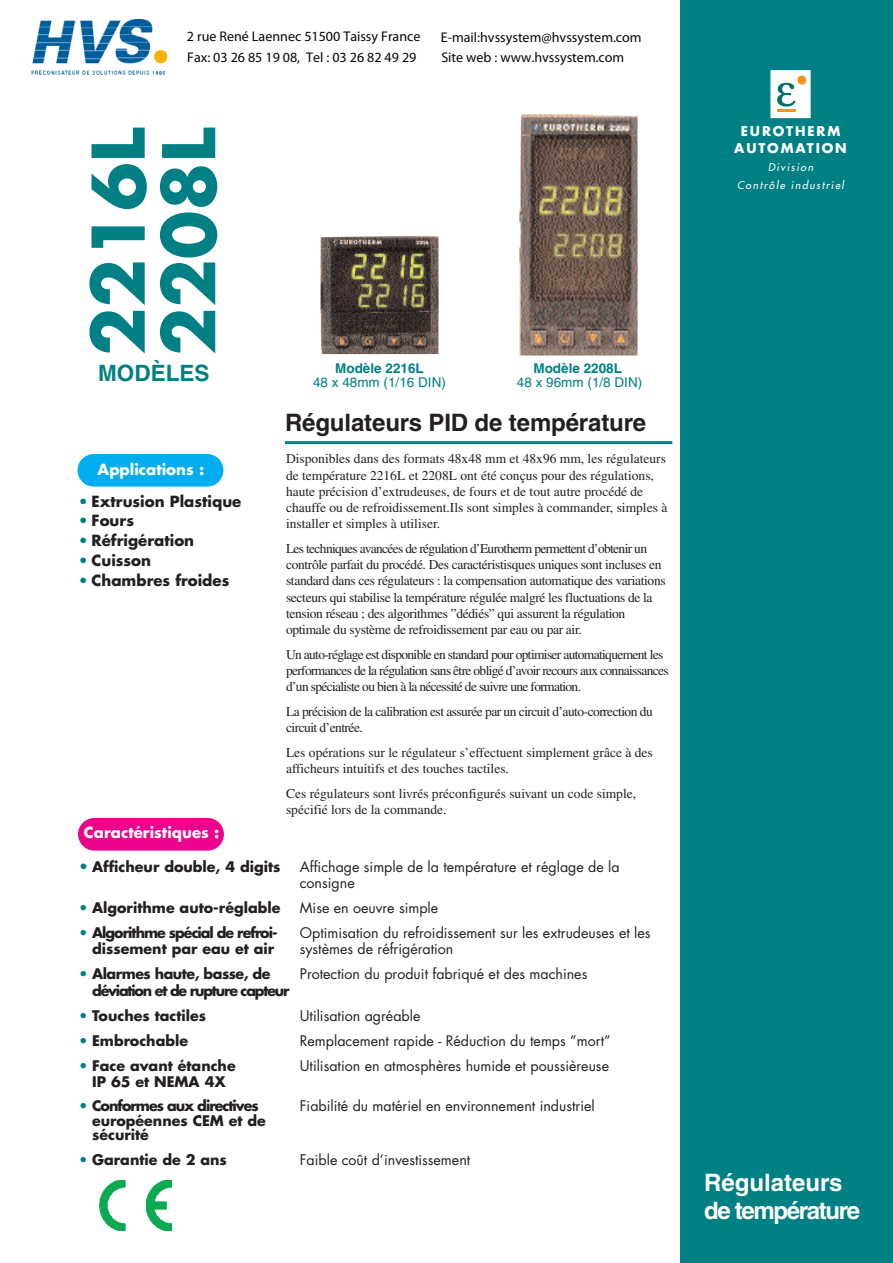
<style>
.page{position:relative;width:893px;height:1263px;background:#fff}
.page>*{position:absolute;margin:0;border:0;box-sizing:border-box;transform-origin:0 0}
.t1{font:700 70.5px/70.5px "Futura";color:#008085}
.t2{font:700 24px "Helvetica";letter-spacing:-.005em;color:#231f20}
.t3{font:700 24px/28.8px "Helvetica";letter-spacing:-.055em;color:#fff}
.t4{font:700 22.5px "Helvetica";color:#008085}
.t5{font:700 15px "Futura";color:#231f20}
.t6{font:700 15px "Futura";color:#fff}
.t7{font:14.25px/16px "Futura";color:#231f20}
.t8{font:700 14.25px/14.5px "Futura";color:#231f20}
.t9{font:700 14.25px "Futura";letter-spacing:-.07em;color:#231f20}
.t10{font:700 14.25px "Futura";letter-spacing:-.08em;color:#231f20}
.t11{font:700 14.25px "Futura";letter-spacing:-.035em;color:#231f20}
.t12{font:14.1px/20.5px "Arial PL";color:#040909}
.t13{font:13.5px/16.2px "Times";letter-spacing:-.025em;color:#231f20}
.t14{font:13.5px/16.2px "Times";color:#231f20}
.t15{font:13.5px/16.2px "Times";letter-spacing:-.05em;color:#231f20}
.t16{font:13.5px "Helvetica";color:#008085}
.t17{font:700 13.5px "Helvetica";color:#008085}
.t18{font:700 13.2px/17.5px "Futura";letter-spacing:.14em;color:#fff;text-align:center}
.t19{font:italic 10.5px/17.5px "Futura";letter-spacing:.14em;color:#fff;text-align:center}
.s1{color:#008085}
.s2{font-size:15px;color:#008085}
</style>
<div class="page">
<div style="left:680px;top:0;width:212px;height:1263px;background:#008085"></div>
<hr style="left:285px;top:441px;width:387px;height:3px;background:#008085">
<img style="left:320px;top:236px;width:118px;height:118px">
<div style="left:770px;top:70px;width:40px;height:48px;background:#fff;border:2px solid #fff"></div>
<div style="left:797px;top:76px;width:9px;height:9px;background:#f7931d;border-radius:50%"></div>
<hr style="left:777px;top:109px;width:18px;height:3px;background:#f7931d">
<svg style="left:777px;top:82px;width:18px;height:25px"></svg>
<img style="left:519px;top:114px;width:118px;height:242px">
<div style="left:77px;top:454px;width:146px;height:33px;background:#00aeef;border-radius:16px"></div>
<div style="left:78px;top:818px;width:146px;height:33px;background:#ed028c;border-radius:16px"></div>
<img style="left:100px;top:1180px;width:72px;height:51px">
<img style="left:31px;top:18px;width:137px;height:57px">
<p class="t12" style="left:187px;top:26px;width:235px">2 rue René Laennec 51500 Taissy France<br>Fax: 03 26 85 19 08, Tel : 03 26 82 49 29</p>
<p class="t12" style="left:441px;top:27px;width:202px;line-height:20px">E-mail:hvssystem@hvssystem.com<br>Site web : www.hvssystem.com</p>
<h1 class="t1" style="left:89px;top:356px;width:230px;rotate:-90deg">2216L<br>2208L</h1>
<h3 class="t4" style="left:98px;top:365px;width:113px">MODÈLES</h3>
<p class="t6" style="left:98px;top:463px;width:108px">Applications :</p>
<p class="t5" style="left:78px;top:494px;width:165px"><span class="s1">•</span> Extrusion Plastique</p>
<p class="t5" style="left:78px;top:514px;width:57px"><span class="s1">•</span> Fours</p>
<p class="t5" style="left:78px;top:534px;width:118px"><span class="s1">•</span> Réfrigération</p>
<p class="t5" style="left:78px;top:553px;width:75px"><span class="s1">•</span> Cuisson</p>
<p class="t5" style="left:78px;top:573px;width:153px"><span class="s1">•</span> Chambres froides</p>
<p class="t6" style="left:84px;top:826px;width:137px">Caractéristiques :</p>
<p class="t17" style="left:335px;top:363px;width:90px">Modèle 2216L</p>
<p class="t16" style="left:313px;top:377px;width:134px">48 x 48mm (1/16 DIN)</p>
<p class="t17" style="left:533px;top:363px;width:90px">Modèle 2208L</p>
<p class="t16" style="left:517px;top:377px;width:127px">48 x 96mm (1/8 DIN)</p>
<h2 class="t2" style="left:285px;top:414px;width:363px">Régulateurs PID de température</h2>
<p class="t14" style="left:286px;top:452px;width:383px">Disponibles dans des formats 48x48 mm et 48x96 mm, les régulateurs de température 2216L et 2208L ont été conçus pour des régulations, haute précision d’extrudeuses, de fours et de tout autre procédé de chauffe ou de refroidissement.Ils sont simples à commander, simples à installer et simples à utiliser.</p>
<p class="t13" style="left:286px;top:542px;width:381px">Les techniques avancées de régulation d’Eurotherm permettent d’obtenir un contrôle parfait du procédé. Des caractéristisques uniques sont incluses en standard dans ces régulateurs : la compensation automatique des variations secteurs qui stabilise la température régulée malgré les fluctuations de la tension réseau ; des algorithmes ”dédiés” qui assurent la régulation optimale du système de refroidissement par eau ou par air.</p>
<p class="t15" style="left:286px;top:647px;width:384px">Un auto-réglage est disponible en standard pour optimiser automatiquement les performances de la régulation sans être obligé d’avoir recours aux connaissances d’un spécialiste ou bien à la nécessité de suivre une formation.</p>
<p class="t13" style="left:286px;top:704px;width:368px">La précision de la calibration est assurée par un circuit d’auto-correction du circuit d’entrée.</p>
<p class="t14" style="left:286px;top:745px;width:368px">Les opérations sur le régulateur s’effectuent simplement grâce à des afficheurs intuitifs et des touches tactiles.</p>
<p class="t14" style="left:286px;top:786px;width:351px">Ces régulateurs sont livrés préconfigurés suivant un code simple, spécifié lors de la commande.</p>
<p class="t8" style="left:79px;top:861px;width:203px"><span class="s2">•</span> Afficheur double, 4 digits</p>
<p class="t7" style="left:300px;top:860px;width:321px">Affichage simple de la température et réglage de la consigne</p>
<p class="t8" style="left:79px;top:902px;width:203px"><span class="s1">•</span> Algorithme auto-réglable</p>
<p class="t7" style="left:300px;top:901px;width:140px">Mise en oeuvre simple</p>
<p class="t9" style="left:79px;top:926px;width:200px"><span class="s1">•</span> Algorithme spécial de refroi-</p>
<p class="t7" style="left:300px;top:926px;width:352px">Optimisation du refroidissement sur les extrudeuses et les</p>
<p class="t8" style="left:92px;top:943px;width:184px">dissement par eau et air</p>
<p class="t7" style="left:300px;top:942px;width:155px">systèmes de réfrigération</p>
<p class="t11" style="left:79px;top:968px;width:193px"><span class="s1">•</span> Alarmes haute, basse, de</p>
<p class="t7" style="left:300px;top:967px;width:289px">Protection du produit fabriqué et des machines</p>
<p class="t10" style="left:92px;top:984px;width:199px">déviation et de rupture capteur</p>
<p class="t8" style="left:79px;top:1010px;width:129px"><span class="s1">•</span> Touches tactiles</p>
<p class="t7" style="left:300px;top:1009px;width:122px">Utilisation agréable</p>
<p class="t8" style="left:79px;top:1035px;width:111px"><span class="s1">•</span> Embrochable</p>
<p class="t7" style="left:300px;top:1034px;width:312px">Remplacement rapide - Réduction du temps ”mort”</p>
<p class="t8" style="left:79px;top:1060px;width:159px"><span class="s1">•</span> Face avant étanche</p>
<p class="t7" style="left:300px;top:1059px;width:311px">Utilisation en atmosphères humide et poussièreuse</p>
<p class="t8" style="left:92px;top:1076px;width:135px">IP 65 et NEMA 4X</p>
<p class="t9" style="left:79px;top:1099px;width:182px"><span class="s1">•</span> Conformes aux directives</p>
<p class="t7" style="left:300px;top:1099px;width:296px">Fiabilité du matériel en environnement industriel</p>
<p class="t8" style="left:92px;top:1115px;width:175px">européennes CEM et de sécurité</p>
<p class="t8" style="left:79px;top:1154px;width:150px"><span class="s1">•</span> Garantie de 2 ans</p>
<p class="t7" style="left:300px;top:1153px;width:172px">Faible coût d’investissement</p>
<p class="t18" style="left:734px;top:123px;width:114px">EUROTHERM<br>AUTOMATION</p>
<p class="t19" style="left:737px;top:159px;width:108px">Division<br>Contrôle industriel</p>
<h2 class="t3" style="left:704px;top:1170px;width:157px">Régulateurs de température</h2>
</div>
